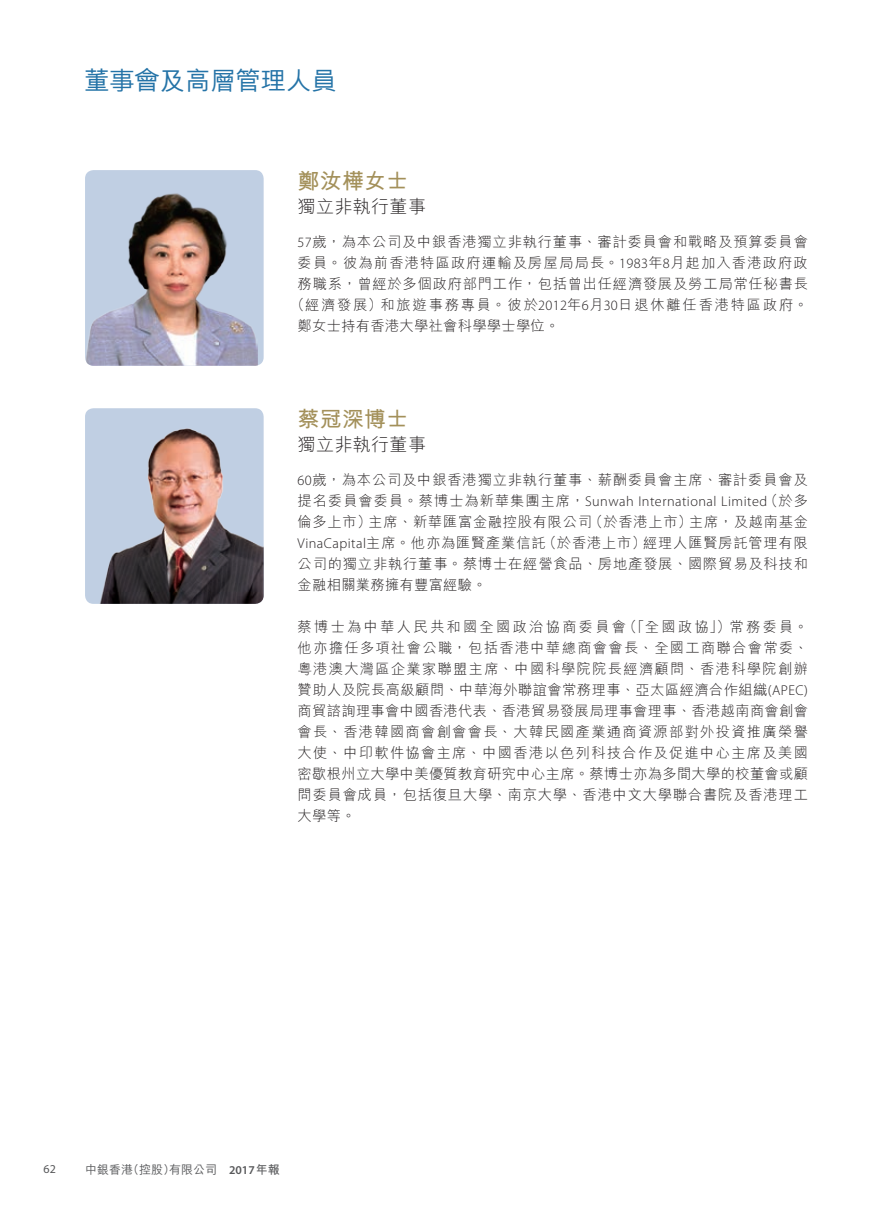
<style>
.page{position:relative;width:893px;height:1212px;background:#fff}
.page>*{position:absolute;margin:0;border:0;box-sizing:border-box;transform-origin:0 0}
.t1{font:500 25.5px "M Hei HK";letter-spacing:-.01em;color:#2473a7}
.t2{font:700 21.75px "M Hei HK";letter-spacing:.02em;color:#a3905a}
.t3{font:300 18px "M Hei HK";letter-spacing:.02em;color:#231f20}
.t4{font:300 14.25px/21px "M Hei HK";letter-spacing:.06em;color:#231f20;text-align:justify}
.t5{font:300 14.25px "Myriad Pro";letter-spacing:.035em;color:#231f20}
.t6{font:300 14.25px "M Hei HK";letter-spacing:.13em;color:#231f20}
.t7{font:300 14.25px "M Hei HK";letter-spacing:.085em;color:#231f20}
.t8{font:300 14.25px "M Hei HK";letter-spacing:.02em;color:#231f20}
.t9{font:500 12px "M Hei HK";color:#57585a}
.t10{font:12px "Myriad Pro";color:#57585a}
.s1{font-family:"Myriad Pro"}
.s2{font-family:"M Hei HK"}
.s3{font-family:"Myriad Pro";font-weight:600}
.s4{font-weight:700}
</style>
<div class="page">
<div style="left:85px;top:170px;width:179px;height:196px;background:#c0cfe3;border-radius:9px"></div>
<img style="left:85px;top:170px;width:173px;height:196px">
<div style="left:85px;top:408px;width:179px;height:196px;background:#c0cfe3;border-radius:9px"></div>
<img style="left:85px;top:419px;width:179px;height:185px">
<h1 class="t1" style="left:84px;top:62px;width:254px">董事會及高層管理人員</h1>
<h2 class="t2" style="left:298px;top:165px;width:112px">鄭汝樺女士</h2>
<p class="t3" style="left:298px;top:194px;width:130px">獨立非執行董事</p>
<p class="t4" style="left:298px;top:230px;width:512px"><span class="s1">57</span>歲，為本公司及中銀香港獨立非執行董事、審計委員會和戰略及預算委員會</p>
<p class="t7" style="left:298px;top:252px;width:512px">委員。彼為前香港特區政府運輸及房屋局局長。<span class="s1">1983</span>年<span class="s1">8</span>月起加入香港政府政</p>
<p class="t4" style="left:298px;top:272px;width:512px">務職系，曾經於多個政府部門工作，包括曾出任經濟發展及勞工局常任秘書長</p>
<p class="t6" style="left:290px;top:294px;width:519px">（經濟發展）和旅遊事務專員。彼於<span class="s1">2012</span>年<span class="s1">6</span>月<span class="s1">30</span>日退休離任香港特區政府。</p>
<p class="t8" style="left:298px;top:315px;width:263px">鄭女士持有香港大學社會科學學士學位。</p>
<h2 class="t2" style="left:298px;top:403px;width:112px">蔡冠深博士</h2>
<p class="t3" style="left:298px;top:432px;width:130px">獨立非執行董事</p>
<p class="t4" style="left:298px;top:468px;width:512px"><span class="s1">60</span>歲，為本公司及中銀香港獨立非執行董事、薪酬委員會主席、審計委員會及</p>
<p class="t5" style="left:298px;top:493px;width:512px"><span class="s2">提名委員會委員。蔡博士為新華集團主席，</span>Sunwah International Limited<span class="s2">（於多</span></p>
<p class="t4" style="left:298px;top:510px;width:512px">倫多上市）主席、新華匯富金融控股有限公司（於香港上市）主席，及越南基金<span class="s1">VinaCapital</span>主席。他亦為匯賢產業信託（於香港上市）經理人匯賢房託管理有限公司的獨立非執行董事。蔡博士在經營食品、房地產發展、國際貿易及科技和金融相關業務擁有豐富經驗。</p>
<p class="t4" style="left:298px;top:616px;width:512px">蔡博士為中華人民共和國全國政治協商委員會（「全國政協」）常務委員。他亦擔任多項社會公職，包括香港中華總商會會長、全國工商聯合會常委、粵港澳大灣區企業家聯盟主席、中國科學院院長經濟顧問、香港科學院創辦贊助人及院長高級顧問、中華海外聯誼會常務理事、亞太區經濟合作組織<span class="s1">(APEC)</span>商貿諮詢理事會中國香港代表、香港貿易發展局理事會理事、香港越南商會創會會長、香港韓國商會創會會長、大韓民國產業通商資源部對外投資推廣榮譽大使、中印軟件協會主席、中國香港以色列科技合作及促進中心主席及美國密歇根州立大學中美優質教育研究中心主席。蔡博士亦為多間大學的校董會或顧問委員會成員，包括復旦大學、南京大學、香港中文大學聯合書院及香港理工大學等。</p>
<p class="t10" style="left:44px;top:1161px;width:14px">62</p>
<p class="t9" style="left:85px;top:1160px;width:196px">中銀香港（控股）有限公司 <span class="s3">2017</span><span class="s4">年報</span></p>
</div>
